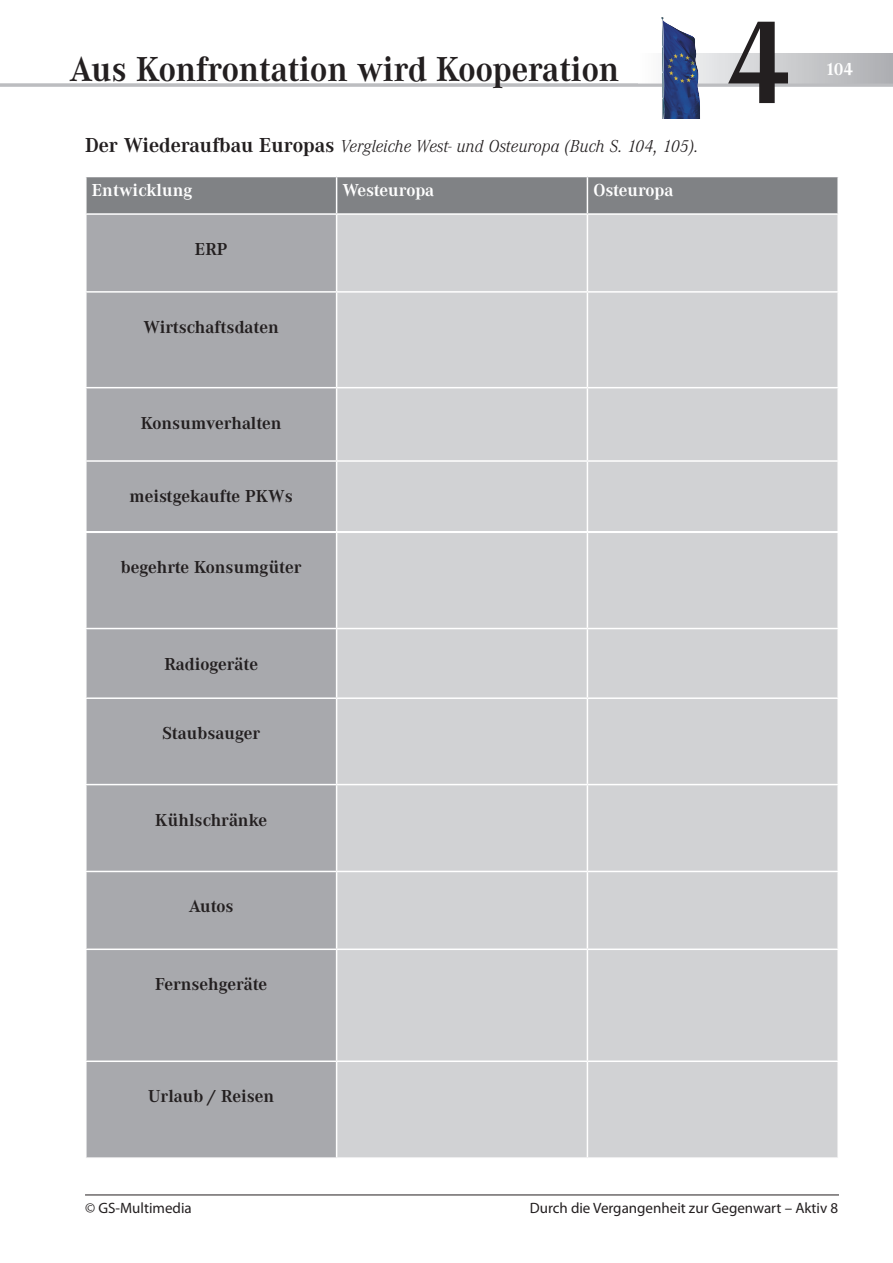
<style>
.page{position:relative;width:893px;height:1263px;background:#fff}
.page>*{position:absolute;margin:0;border:0;box-sizing:border-box;transform-origin:0 0}
.t1{font:700 120px "Corporate A";color:#231f20}
.t2{font:700 36px "Corporate A";color:#231f20;scale:.95 1}
.t3{font:700 18px "Corporate A";color:#231f20}
.Überschrift{font:italic 300 18px "Corporate A";color:#231f20}
.Tabellenüberschrift{font:700 18px "Corporate A";color:#fff}
.t4{font:15px "Myriad Pro";color:#231f20}
.s1{font-weight:700;font-style:normal;font-size:21px}
</style>
<div class="page">
<hr style="left:85px;top:1194px;width:754px;height:1px;background:#231f20">
<svg style="left:638px;top:53px;width:255px;height:31px;background:#cecfd2"></svg>
<hr style="left:0;top:84px;width:893px;height:3px;background:#bcbdc0">
<img style="left:661px;top:17px;width:40px;height:102px">
<div style="left:87px;top:177px;width:750px;height:36px;background:#808285"></div>
<div style="left:87px;top:215px;width:249px;height:316px;background:#a8a9ad"></div>
<div style="left:337px;top:215px;width:500px;height:316px;background:#d1d2d4"></div>
<hr style="left:336px;top:177px;width:1px;height:36px;background:#fff">
<hr style="left:587px;top:177px;width:1px;height:36px;background:#fff">
<hr style="left:587px;top:215px;width:1px;height:76px;background:#fff">
<hr style="left:85px;top:291px;width:252px;height:2px;background:#fff">
<hr style="left:337px;top:291px;width:250px;height:2px;background:#fff">
<hr style="left:587px;top:291px;width:252px;height:2px;background:#fff">
<hr style="left:587px;top:293px;width:1px;height:94px;background:#fff">
<hr style="left:85px;top:387px;width:252px;height:1px;background:#fff">
<hr style="left:337px;top:387px;width:250px;height:1px;background:#fff">
<hr style="left:587px;top:387px;width:252px;height:1px;background:#fff">
<hr style="left:587px;top:388px;width:1px;height:72px;background:#fff">
<hr style="left:85px;top:460px;width:252px;height:2px;background:#fff">
<hr style="left:337px;top:460px;width:250px;height:2px;background:#fff">
<hr style="left:587px;top:460px;width:252px;height:2px;background:#fff">
<hr style="left:587px;top:462px;width:1px;height:70px;background:#fff">
<div style="left:87px;top:533px;width:249px;height:624px;background:#a8a9ad"></div>
<div style="left:337px;top:533px;width:500px;height:624px;background:#d1d2d4"></div>
<hr style="left:85px;top:628px;width:252px;height:1px;background:#fff">
<hr style="left:85px;top:697px;width:252px;height:2px;background:#fff">
<hr style="left:85px;top:784px;width:252px;height:1px;background:#fff">
<hr style="left:85px;top:871px;width:252px;height:1px;background:#fff">
<hr style="left:85px;top:948px;width:252px;height:2px;background:#fff">
<hr style="left:85px;top:1060px;width:252px;height:2px;background:#fff">
<hr style="left:587px;top:533px;width:1px;height:95px;background:#fff">
<hr style="left:337px;top:628px;width:250px;height:1px;background:#fff">
<hr style="left:587px;top:628px;width:252px;height:1px;background:#fff">
<hr style="left:587px;top:629px;width:1px;height:68px;background:#fff">
<hr style="left:337px;top:697px;width:250px;height:2px;background:#fff">
<hr style="left:587px;top:697px;width:252px;height:2px;background:#fff">
<hr style="left:587px;top:699px;width:1px;height:85px;background:#fff">
<hr style="left:337px;top:784px;width:250px;height:1px;background:#fff">
<hr style="left:587px;top:784px;width:252px;height:1px;background:#fff">
<hr style="left:587px;top:785px;width:1px;height:86px;background:#fff">
<hr style="left:337px;top:871px;width:250px;height:1px;background:#fff">
<hr style="left:587px;top:871px;width:252px;height:1px;background:#fff">
<hr style="left:587px;top:872px;width:1px;height:76px;background:#fff">
<hr style="left:337px;top:948px;width:250px;height:2px;background:#fff">
<hr style="left:587px;top:948px;width:252px;height:2px;background:#fff">
<hr style="left:587px;top:950px;width:1px;height:110px;background:#fff">
<hr style="left:337px;top:1060px;width:250px;height:2px;background:#fff">
<hr style="left:587px;top:1060px;width:252px;height:2px;background:#fff">
<hr style="left:587px;top:1062px;width:1px;height:95px;background:#fff">
<h2 class="t2" style="left:69px;top:49px;width:580px">Aus Konfrontation wird Kooperation</h2>
<p class="Überschrift" style="left:85px;top:135px;width:615px"><span class="s1">Der Wiederaufbau Europas</span> Vergleiche West- und Osteuropa (Buch S. 104, 105).</p>
<p class="Tabellenüberschrift" style="left:92px;top:180px;width:102px">Entwicklung</p>
<p class="Tabellenüberschrift" style="left:343px;top:180px;width:93px">Westeuropa</p>
<p class="Tabellenüberschrift" style="left:593px;top:180px;width:82px">Osteuropa</p>
<p class="t3" style="left:195px;top:239px;width:34px">ERP</p>
<p class="t3" style="left:144px;top:317px;width:137px">Wirtschaftsdaten</p>
<h1 class="t1" style="left:727px;top:-4px;width:61px">4</h1>
<p class="t3" style="left:141px;top:413px;width:142px">Konsumverhalten</p>
<p class="t3" style="left:129px;top:486px;width:165px">meistgekaufte PKWs</p>
<p class="t3" style="left:121px;top:557px;width:182px">begehrte Konsumgüter</p>
<p class="t3" style="left:164px;top:654px;width:95px">Radiogeräte</p>
<p class="t3" style="left:162px;top:723px;width:99px">Staubsauger</p>
<p class="t3" style="left:155px;top:810px;width:113px">Kühlschränke</p>
<p class="t3" style="left:189px;top:896px;width:47px">Autos</p>
<p class="t3" style="left:155px;top:974px;width:114px">Fernsehgeräte</p>
<p class="t3" style="left:148px;top:1086px;width:128px">Urlaub / Reisen</p>
<p class="Tabellenüberschrift" style="left:825px;top:59px;width:29px">104</p>
<p class="t4" style="left:85px;top:1198px;width:108px">© GS-Multimedia</p>
<p class="t4" style="left:530px;top:1198px;width:310px">Durch die Vergangenheit zur Gegenwart – Aktiv 8</p>
</div>
